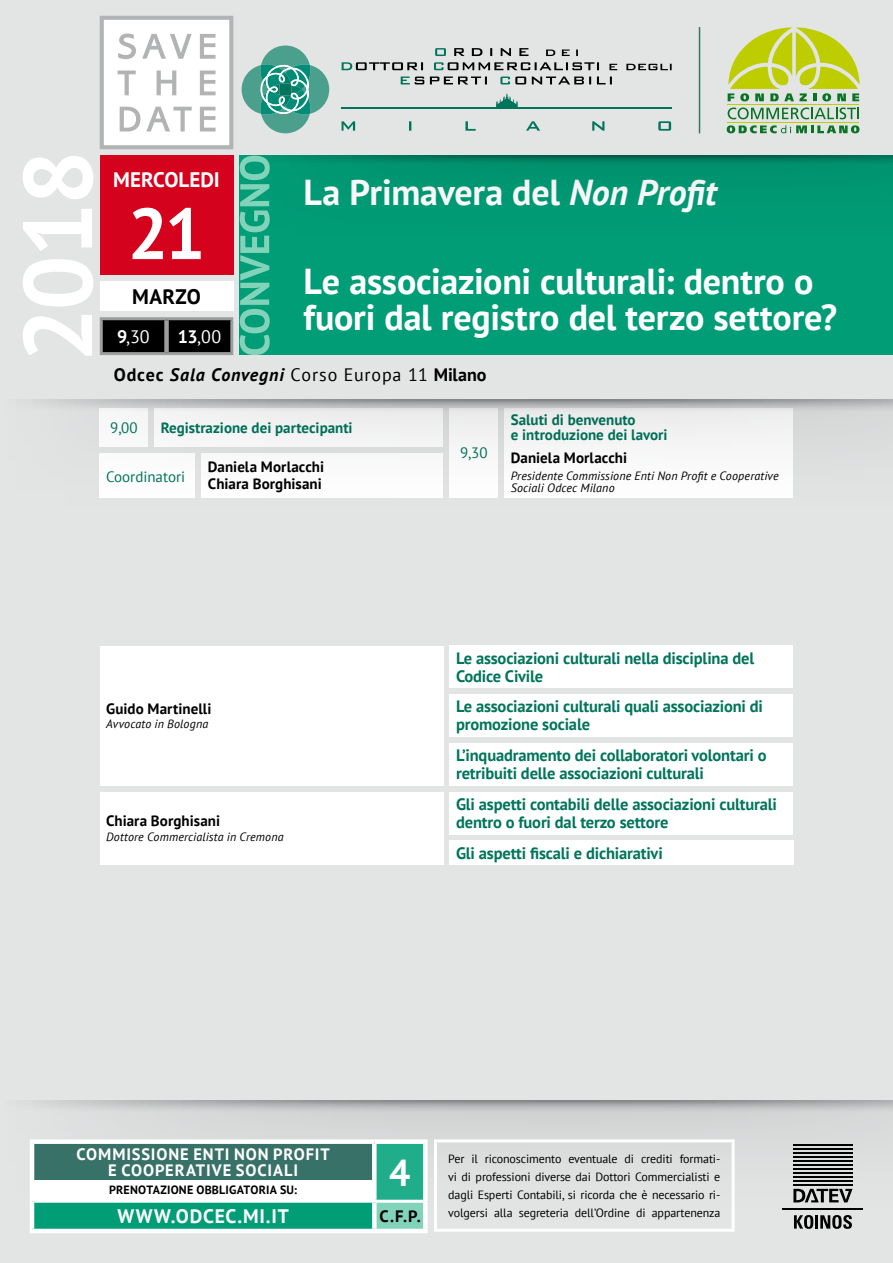
<style>
.page{position:relative;width:893px;height:1263px;background:#e3e4e4}
.page>*{position:absolute;margin:0;border:0;box-sizing:border-box;transform-origin:0 0}
.t1{font:700 72px "PT Sans";color:#fff}
.t2{font:700 37.5px "PT Sans";color:#fff}
.t3{font:700 36px/36px "PT Sans";letter-spacing:-.005em;color:#fff}
.t4{font:700 21px "PT Sans";color:#fff}
.t5{font:700 21px "PT Sans";letter-spacing:.015em;color:#000}
.t6{font:700 19.5px "PT Sans";letter-spacing:.04em;color:#fff}
.t7{font:18px "PT Sans";letter-spacing:.045em;color:#000}
.t8{font:18px "PT Sans";color:#fff}
.t9{font:700 16.5px/18px "PT Sans";letter-spacing:-.01em;color:#00755c}
.t10{font:700 16.5px/15.8px "PT Sans";letter-spacing:.055em;color:#fff;text-align:center}
.t11{font:700 16.5px "PT Sans";color:#000}
.t12{font:700 15px/16.5px "PT Sans";letter-spacing:.005em;color:#000}
.t13{font:700 15px/15px "PT Sans";color:#00755c}
.t14{font:15px "PT Sans";color:#00755c}
.t15{font:12px/18.3px "PT Sans";letter-spacing:-.01em;color:#000;text-align:justify}
.t16{font:italic 12px/12px "PT Sans";letter-spacing:.01em;color:#000}
.t17{font:700 12px "PT Sans";letter-spacing:.015em;color:#000}
.s1{font-weight:700}
.s2{font-style:italic}
.s3{font-weight:700;font-style:italic}
</style>
<div class="page">
<div style="left:240px;top:156px;width:653px;height:199px;background:#009d77"></div>
<svg style="left:274px;top:156px;width:619px;height:11px"></svg>
<div style="left:100px;top:282px;width:133px;height:29px;background:#fff"></div>
<div style="left:103px;top:320px;width:127px;height:32px;background:#000"></div>
<div style="left:164px;top:320px;width:5px;height:32px;background:#9c9e9f"></div>
<hr style="left:100px;top:317px;width:67px;height:3px;background:#9c9e9f">
<hr style="left:100px;top:320px;width:3px;height:32px;background:#9c9e9f">
<hr style="left:167px;top:317px;width:66px;height:3px;background:#9c9e9f">
<hr style="left:230px;top:320px;width:3px;height:32px;background:#9c9e9f">
<hr style="left:100px;top:352px;width:67px;height:3px;background:#9c9e9f">
<hr style="left:167px;top:352px;width:66px;height:3px;background:#9c9e9f">
<div style="left:100px;top:156px;width:133px;height:119px;background:#d4021d"></div>
<svg style="left:240px;top:156px;width:30px;height:199px"></svg>
<svg style="left:166px;top:1115px;width:727px;height:114px"></svg>
<svg style="left:33px;top:1100px;width:860px;height:15px"></svg>
<svg style="left:23px;top:156px;width:70px;height:200px"></svg>
<div style="left:100px;top:16px;width:133px;height:133px;background:#fff;border:4px solid #b1b3b4"></div>
<svg style="left:120px;top:107px;width:96px;height:24px"></svg>
<svg style="left:118px;top:71px;width:98px;height:24px"></svg>
<svg style="left:118px;top:34px;width:98px;height:25px"></svg>
<svg style="left:500px;top:77px;width:112px;height:7px"></svg>
<svg style="left:401px;top:77px;width:86px;height:7px"></svg>
<svg style="left:434px;top:62px;width:238px;height:8px"></svg>
<svg style="left:342px;top:62px;width:81px;height:8px"></svg>
<svg style="left:454px;top:48px;width:124px;height:8px"></svg>
<svg style="left:435px;top:48px;width:11px;height:8px"></svg>
<svg style="left:342px;top:121px;width:329px;height:10px"></svg>
<svg style="left:496px;top:94px;width:22px;height:13px"></svg>
<hr style="left:341px;top:107px;width:331px;height:1px;background:#00755c">
<svg style="left:242px;top:46px;width:87px;height:87px"></svg>
<hr style="left:728px;top:122px;width:131px;height:1px;background:#bdcd00">
<hr style="left:728px;top:104px;width:131px;height:1px;background:#bdcd00">
<svg style="left:728px;top:108px;width:131px;height:11px"></svg>
<svg style="left:728px;top:27px;width:132px;height:74px"></svg>
<svg style="left:727px;top:125px;width:132px;height:8px"></svg>
<hr style="left:699px;top:27px;width:1px;height:106px;background:#347863">
<svg style="left:99px;top:414px;width:794px;height:84px"></svg>
<svg style="left:33px;top:400px;width:860px;height:14px"></svg>
<div style="left:450px;top:646px;width:343px;height:42px;background:#fff"></div>
<div style="left:450px;top:792px;width:343px;height:42px;background:#fff"></div>
<div style="left:450px;top:694px;width:343px;height:43px;background:#fff"></div>
<div style="left:450px;top:840px;width:344px;height:25px;background:#fff"></div>
<div style="left:450px;top:743px;width:343px;height:42px;background:#fff"></div>
<div style="left:100px;top:646px;width:343px;height:139px;background:#fff"></div>
<div style="left:100px;top:792px;width:343px;height:73px;background:#fff"></div>
<div style="left:32px;top:1142px;width:342px;height:38px;background:#387167"></div>
<div style="left:374px;top:1142px;width:51px;height:59px;background:#20ad8a"></div>
<div style="left:32px;top:1180px;width:342px;height:21px;background:#fff"></div>
<div style="left:32px;top:1201px;width:342px;height:30px;background:#009d77"></div>
<div style="left:374px;top:1201px;width:51px;height:30px;background:#81d3b9"></div>
<div style="left:30px;top:1139px;width:344px;height:5px;background:#fff"></div>
<hr style="left:30px;top:1144px;width:4px;height:36px;background:#fff">
<div style="left:374px;top:1139px;width:54px;height:5px;background:#fff"></div>
<div style="left:372px;top:1144px;width:5px;height:36px;background:#fff"></div>
<div style="left:423px;top:1144px;width:5px;height:36px;background:#fff"></div>
<hr style="left:30px;top:1180px;width:4px;height:21px;background:#fff">
<div style="left:372px;top:1180px;width:5px;height:20px;background:#fff"></div>
<div style="left:423px;top:1180px;width:5px;height:21px;background:#fff"></div>
<hr style="left:30px;top:1201px;width:4px;height:28px;background:#fff">
<div style="left:372px;top:1203px;width:5px;height:26px;background:#fff"></div>
<div style="left:423px;top:1201px;width:5px;height:28px;background:#fff"></div>
<hr style="left:30px;top:1229px;width:344px;height:4px;background:#fff">
<hr style="left:374px;top:1229px;width:54px;height:4px;background:#fff">
<hr style="left:374px;top:1200px;width:49px;height:3px;background:#fff">
<hr style="left:34px;top:1200px;width:340px;height:3px;background:#fff">
<hr style="left:434px;top:1139px;width:301px;height:3px;background:#fff">
<hr style="left:434px;top:1142px;width:3px;height:87px;background:#fff">
<hr style="left:732px;top:1142px;width:3px;height:87px;background:#fff">
<hr style="left:434px;top:1229px;width:301px;height:3px;background:#fff">
<p class="t4" style="left:113px;top:166px;width:108px">MERCOLEDI</p>
<h1 class="t1" style="left:128px;top:186px;width:79px">21</h1>
<p class="t5" style="left:132px;top:283px;width:70px">MARZO</p>
<p class="t8" style="left:117px;top:325px;width:34px"><span class="s1">9</span>,30</p>
<p class="t8" style="left:178px;top:325px;width:45px"><span class="s1">13</span>,00</p>
<h3 class="t3" style="left:303px;top:174px;width:415px">La Primavera del <span class="s2">Non Profit</span></h3>
<h3 class="t3" style="left:303px;top:263px;width:535px">Le associazioni culturali: dentro o fuori dal registro del terzo settore?</h3>
<p class="t7" style="left:114px;top:363px;width:374px"><span class="s1">Odcec</span> <span class="s3">Sala Convegni</span> Corso Europa 11 <span class="s1">Milano</span></p>
<p class="t14" style="left:110px;top:418px;width:29px">9,00</p>
<p class="t14" style="left:460px;top:443px;width:29px">9,30</p>
<p class="t14" style="left:106px;top:467px;width:81px">Coordinatori</p>
<p class="t12" style="left:208px;top:458px;width:118px">Daniela Morlacchi<br>Chiara Borghisani</p>
<p class="t13" style="left:161px;top:419px;width:193px">Registrazione dei partecipanti</p>
<p class="t13" style="left:511px;top:412px;width:158px">Saluti di benvenuto<br>e introduzione dei lavori</p>
<p class="t12" style="left:511px;top:450px;width:118px">Daniela Morlacchi</p>
<p class="t16" style="left:511px;top:469px;width:269px">Presidente Commissione Enti Non Profit e Cooperative<br>Sociali Odcec Milano</p>
<p class="t12" style="left:106px;top:700px;width:107px">Guido Martinelli</p>
<p class="t16" style="left:106px;top:718px;width:104px">Avvocato in Bologna</p>
<p class="t12" style="left:106px;top:813px;width:115px">Chiara Borghisani</p>
<p class="t16" style="left:106px;top:830px;width:179px">Dottore Commercialista in Cremona</p>
<p class="t9" style="left:456px;top:649px;width:300px">Le associazioni culturali nella disciplina del<br>Codice Civile</p>
<p class="t9" style="left:456px;top:697px;width:308px">Le associazioni culturali quali associazioni di promozione sociale</p>
<p class="t9" style="left:456px;top:746px;width:312px">L’inquadramento dei collaboratori volontari o retribuiti delle associazioni culturali</p>
<p class="t9" style="left:456px;top:795px;width:322px">Gli aspetti contabili delle associazioni culturali dentro o fuori dal terzo settore</p>
<p class="t9" style="left:456px;top:843px;width:208px">Gli aspetti fiscali e dichiarativi</p>
<p class="t10" style="left:76px;top:1146px;width:255px">COMMISSIONE ENTI NON PROFIT<br>E COOPERATIVE SOCIALI</p>
<p class="t17" style="left:109px;top:1182px;width:189px">PRENOTAZIONE OBBLIGATORIA SU:</p>
<h2 class="t2" style="left:389px;top:1148px;width:23px">4</h2>
<p class="t6" style="left:117px;top:1203px;width:173px">WWW.ODCEC.MI.IT</p>
<p class="t11" style="left:380px;top:1205px;width:43px">c.f.p.</p>
<p class="t15" style="left:448px;top:1149px;width:274px">Per il riconoscimento eventuale di crediti formati&shy;vi di professioni diverse dai Dottori Commercialisti e dagli Esperti Contabili, si ricorda che è necessario ri&shy;volgersi alla segreteria dell’Ordine di appartenenza</p>
</div>
